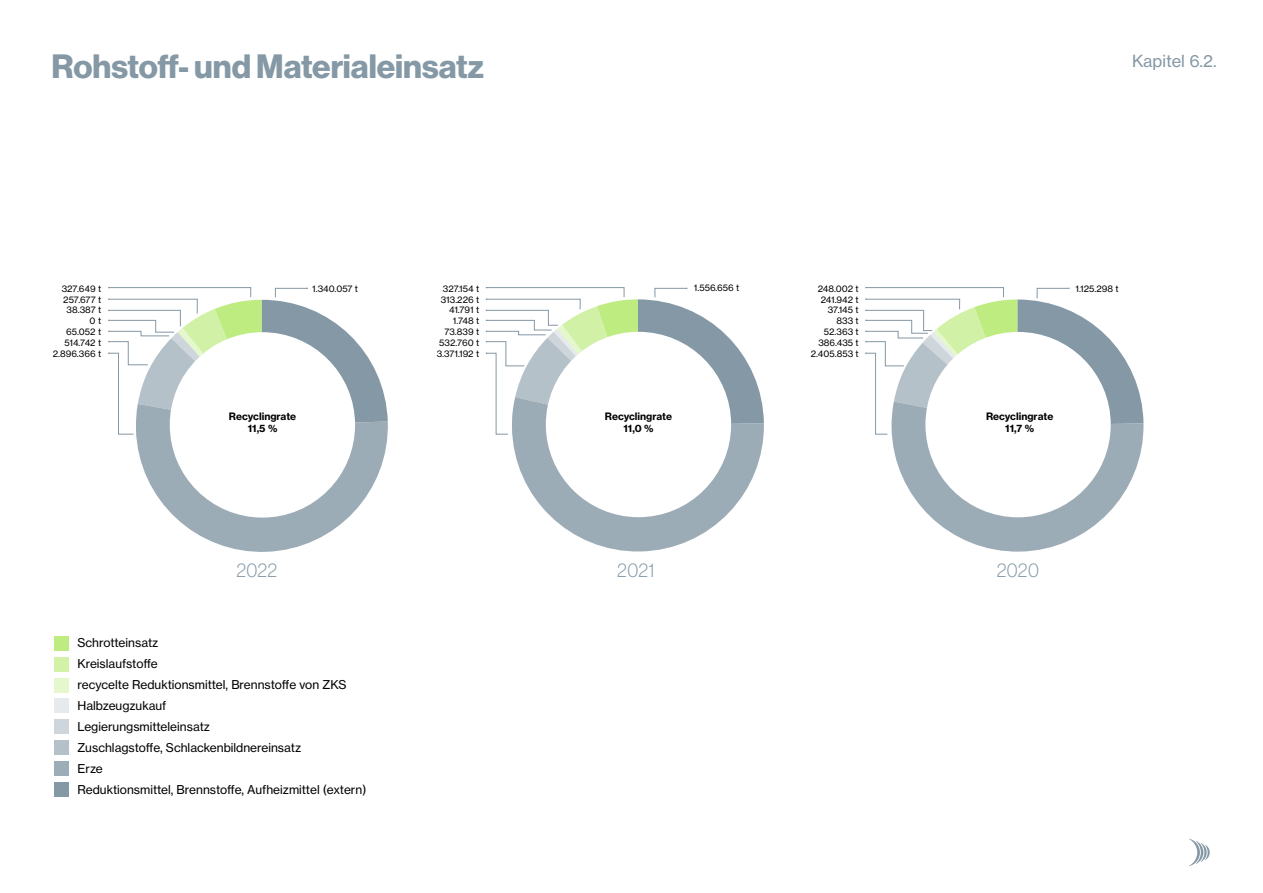
<style>
.page{position:relative;width:1263px;height:893px;background:#fff}
.page>*{position:absolute;margin:0;border:0;box-sizing:border-box;transform-origin:0 0}
.t1{font:33px "N Haas Grotesk DS Pro 75 Bd";color:#8498a5}
.t2{font:19.5px "N Haas Grotesk DS Pro 35 X Lt";letter-spacing:.02em;color:#8498a5}
.t3{font:16.5px "N Haas Grotesk TX Pro 55 Rg";color:#8498a5}
.t4{font:12px/21px "N Haas Grotesk TX Pro 55 Rg";color:#000}
.t5{font:10.05px/12.1px "N Haas Grotesk TX Pro 75 Bd";color:#000;text-align:center}
.t6{font:9px/10.8px "N Haas Grotesk TX Pro 55 Rg";color:#000;text-align:right}
</style>
<div class="page">
<svg style="left:1189px;top:838px;width:21px;height:28px"></svg>
<div style="left:54px;top:781px;width:15px;height:15px;background:#8498a5"></div>
<div style="left:54px;top:760px;width:15px;height:15px;background:#9dadb7"></div>
<div style="left:54px;top:740px;width:15px;height:14px;background:#b5c1c9"></div>
<div style="left:54px;top:719px;width:15px;height:15px;background:#ced6db"></div>
<div style="left:54px;top:698px;width:15px;height:15px;background:#e7eaed"></div>
<div style="left:54px;top:677px;width:15px;height:15px;background:#e5f7cd"></div>
<div style="left:54px;top:656px;width:15px;height:15px;background:#d2f2a7"></div>
<div style="left:54px;top:636px;width:15px;height:14px;background:#beec81"></div>
<svg style="left:108px;top:287px;width:280px;height:265px"></svg>
<svg style="left:486px;top:287px;width:278px;height:264px"></svg>
<svg style="left:865px;top:287px;width:279px;height:264px"></svg>
<h1 class="t1" style="left:51px;top:47px;width:434px">Rohstoff- und Materialeinsatz</h1>
<h3 class="t3" style="left:1132px;top:50px;width:86px">Kapitel 6.2.</h3>
<p class="t6" style="left:62px;top:283px;width:41px">327.649 t</p>
<p class="t6" style="left:312px;top:283px;width:47px">1.340.057 t</p>
<p class="t6" style="left:694px;top:282px;width:47px">1.556.656 t</p>
<p class="t6" style="left:1076px;top:283px;width:44px">1.125.298 t</p>
<p class="t6" style="left:53px;top:294px;width:50px">257.677 t<br>38.387 t<br>0 t<br>65.052 t<br>514.742 t<br>2.896.366 t</p>
<p class="t6" style="left:437px;top:283px;width:44px">327.154 t<br>313.226 t<br>41.791 t<br>1.748 t<br>73.839 t<br>532.760 t<br>3.371.192 t</p>
<p class="t6" style="left:811px;top:283px;width:49px">248.002 t<br>241.942 t<br>37.145 t<br>833 t<br>52.363 t<br>386.435 t<br>2.405.853 t</p>
<p class="t5" style="left:605px;top:410px;width:69px">Recyclingrate<br>11,0 %</p>
<p class="t5" style="left:229px;top:410px;width:69px">Recyclingrate<br>11,5 %</p>
<p class="t5" style="left:986px;top:410px;width:69px">Recyclingrate<br>11,7 %</p>
<h2 class="t2" style="left:236px;top:559px;width:42px">2022</h2>
<h2 class="t2" style="left:617px;top:559px;width:39px">2021</h2>
<h2 class="t2" style="left:997px;top:559px;width:44px">2020</h2>
<p class="t4" style="left:77px;top:631px;width:290px">Schrotteinsatz<br>Kreislaufstoffe<br>recycelte Reduktionsmittel, Brennstoffe von ZKS<br>Halbzeugzukauf<br>Legierungsmitteleinsatz<br>Zuschlagstoffe, Schlackenbildnereinsatz<br>Erze<br>Reduktionsmittel, Brennstoffe, Aufheizmittel (extern)</p>
</div>
